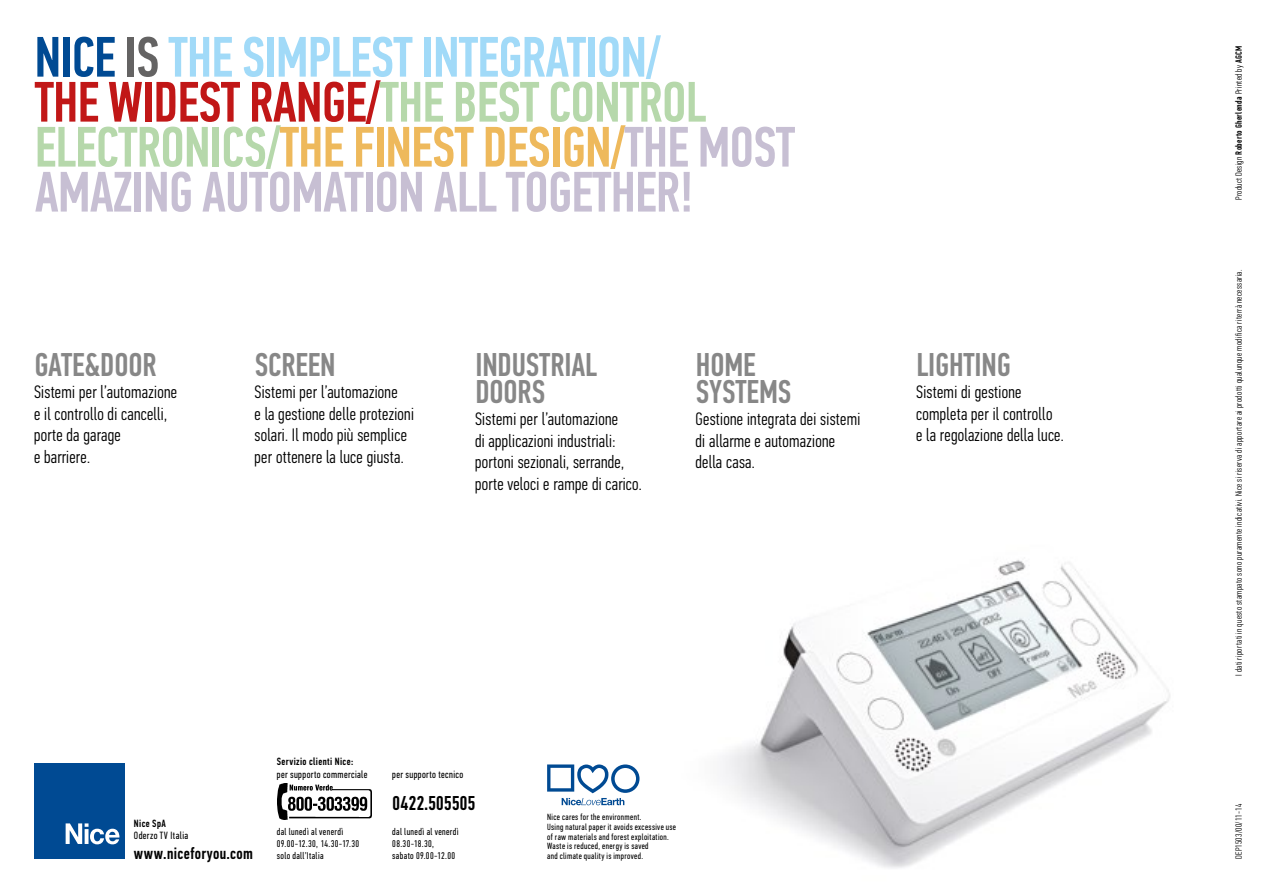
<style>
.page{position:relative;width:1263px;height:893px;background:#fff}
.page>*{position:absolute;margin:0;border:0;box-sizing:border-box;transform-origin:0 0}
.t1{font:500 57px/45px "PF Din Text Comp Pro";letter-spacing:-.015em;color:#c7bfd3}
.t2{font:500 33px/27px "PF Din Text Comp Pro";letter-spacing:-.005em;color:#878787}
.t3{font:500 20.1px "PF Din Text Comp Pro";letter-spacing:-.015em;color:#000}
.t4{font:300 18px/21.6px "PF Din Text Comp Pro";letter-spacing:.015em;color:#000}
.t5{font:500 16.5px "PF Din Text Comp Pro";letter-spacing:.02em;color:#000}
.t6{font:10.5px "PF Din Text Comp Pro";letter-spacing:.035em;color:#000}
.t7{font:500 10.5px "PF Din Text Comp Pro";letter-spacing:.035em;color:#000}
.t8{font:9.75px/11.9px "PF Din Text Comp Pro";letter-spacing:.035em;color:#000}
.t9{font:300 9px "PF Din Text Comp Pro";letter-spacing:.04em;color:#000}
.t10{font:9px/9.8px "PF Din Text Comp Pro";letter-spacing:.04em;color:#000}
.s1{color:#004a93}
.s2{color:#646363}
.s3{color:#a1daf8}
.s4{color:#c11717}
.s5{color:#b6d8ab}
.s6{color:#eeb95c}
.s7{font-weight:500}
</style>
<div class="page">
<div style="left:34px;top:764px;width:91px;height:95px;background:#004a93"></div>
<svg style="left:66px;top:823px;width:54px;height:21px"></svg>
<img style="left:761px;top:557px;width:410px;height:291px">
<svg style="left:547px;top:764px;width:92px;height:41px"></svg>
<img style="left:278px;top:783px;width:93px;height:36px">
<h1 class="t1" style="left:35px;top:35px;width:762px"><span class="s1">NICE</span> <span class="s2">IS</span> <span class="s3">THE SIMPLEST INTEGRATION/<br></span><span class="s4">THE WIDEST RANGE/</span><span class="s5">THE BEST CONTROL ELECTRONICS/</span><span class="s6">THE FINEST DESIGN/</span>THE MOST AMAZING AUTOMATION ALL TOGETHER!</h1>
<h2 class="t2" style="left:34px;top:352px;width:124px">GATE&amp;DOOR</h2>
<p class="t4" style="left:34px;top:381px;width:145px">Sistemi per l’automazione e il controllo di cancelli, porte da garage<br>e barriere.</p>
<h2 class="t2" style="left:255px;top:352px;width:82px">SCREEN</h2>
<p class="t4" style="left:255px;top:381px;width:161px">Sistemi per l’automazione<br>e la gestione delle protezioni solari. Il modo più semplice per ottenere la luce giusta.</p>
<h2 class="t2" style="left:475px;top:352px;width:123px">INDUSTRIAL<br>DOORS</h2>
<p class="t4" style="left:475px;top:408px;width:168px">Sistemi per l’automazione<br>di applicazioni industriali: portoni sezionali, serrande, porte veloci e rampe di carico.</p>
<h2 class="t2" style="left:696px;top:352px;width:97px">HOME<br>SYSTEMS</h2>
<p class="t4" style="left:696px;top:408px;width:166px">Gestione integrata dei sistemi di allarme e automazione della casa.</p>
<h2 class="t2" style="left:916px;top:352px;width:96px">LIGHTING</h2>
<p class="t4" style="left:916px;top:381px;width:149px">Sistemi di gestione completa per il controllo<br>e la regolazione della luce.</p>
<p class="t7" style="left:134px;top:817px;width:33px">Nice SpA</p>
<p class="t6" style="left:134px;top:830px;width:56px">Oderzo TV Italia</p>
<p class="t5" style="left:134px;top:844px;width:121px">www.niceforyou.com</p>
<p class="t7" style="left:277px;top:756px;width:78px">Servizio clienti Nice:</p>
<p class="t6" style="left:277px;top:768px;width:92px">per supporto commerciale</p>
<p class="t6" style="left:392px;top:768px;width:73px">per supporto tecnico</p>
<p class="t3" style="left:392px;top:791px;width:85px">0422.505505</p>
<p class="t8" style="left:277px;top:826px;width:84px">dal lunedì al venerdì<br>09.00-12.30, 14.30-17.30 solo dall’Italia</p>
<p class="t8" style="left:392px;top:826px;width:68px">dal lunedì al venerdì<br>08.30-18.30,<br>sabato 09.00-12.00</p>
<p class="t10" style="left:547px;top:812px;width:131px">Nice cares for the environment.<br>Using natural paper it avoids excessive use of raw materials and forest exploitation.<br>Waste is reduced, energy is saved<br>and climate quality is improved.</p>
<p class="t9" style="left:1233px;top:200px;width:156px;rotate:-90deg">Product Design <span class="s7">Roberto Gherlenda</span> Printed by <span class="s7">AGCM</span></p>
<p class="t9" style="left:1233px;top:676px;width:408px;rotate:-90deg">I dati riportati in questo stampato sono puramente indicativi. Nice si riserva di apportare ai prodotti qualunque modifica riterrà necessaria.</p>
<p class="t9" style="left:1233px;top:859px;width:56px;rotate:-90deg">DEP1503/00/11-14</p>
</div>
